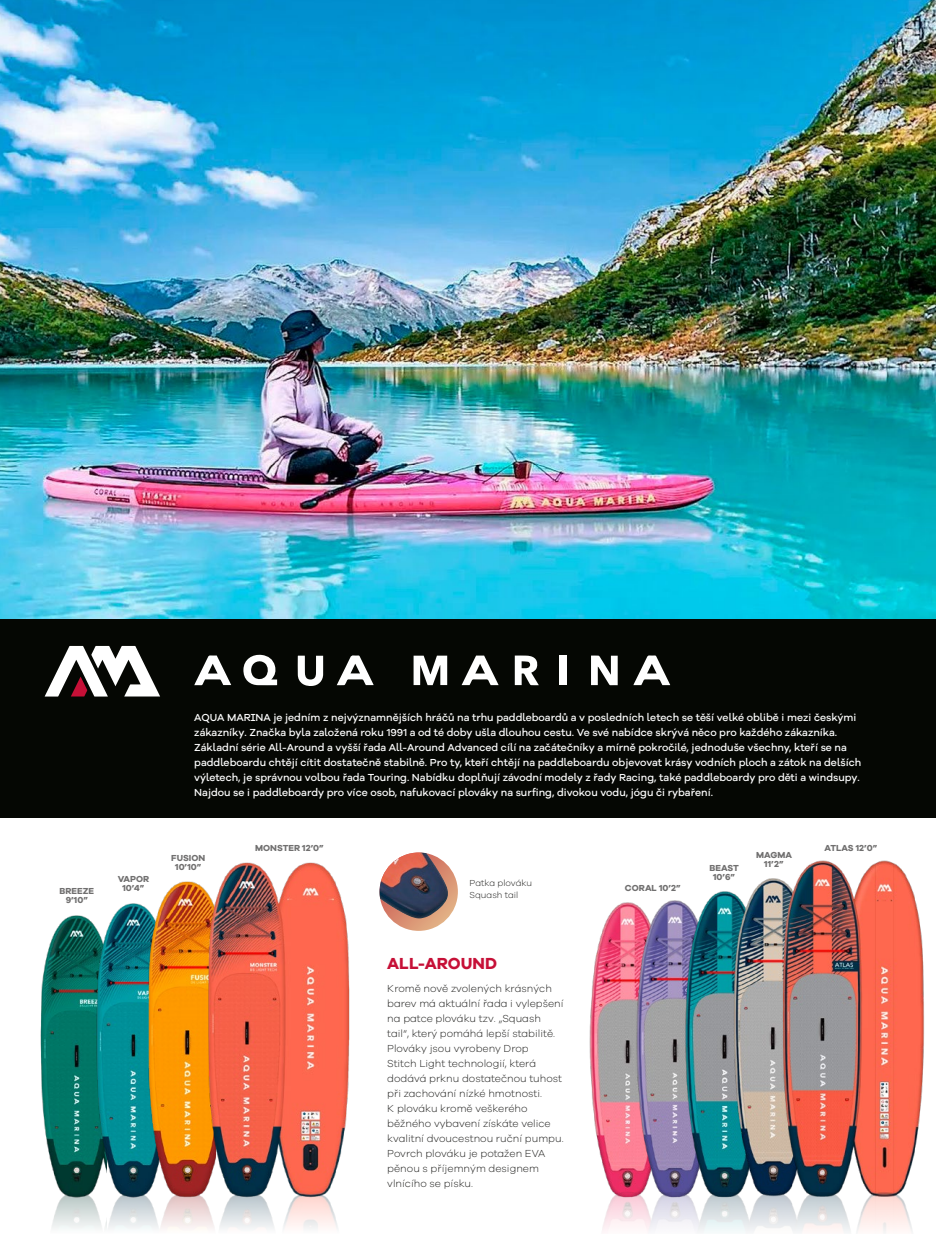
<style>
.page{position:relative;width:936px;height:1234px;background:#fff}
.page>*{position:absolute;margin:0;border:0;box-sizing:border-box;transform-origin:0 0}
.t1{font:700 16.5px "Galano Grotesque";color:#c61037}
.t2{font:10.5px/15px "Galano Grotesque Medium Alt";color:#fff}
.t3{font:300 10.5px/15px "Galano Grotesque";color:#1d1d1b}
.t4{font:700 9px/9px "Galano Grotesque";color:#706f6f;text-align:center}
.t5{font:300 9px/12px "Galano Grotesque";color:#1d1d1b}
</style>
<div class="page">
<img style="left:52px;top:1197px;width:41px;height:32px">
<img style="left:93px;top:1197px;width:47px;height:32px">
<img style="left:140px;top:1197px;width:58px;height:32px">
<img style="left:198px;top:1197px;width:140px;height:32px">
<img style="left:589px;top:902px;width:43px;height:285px">
<img style="left:632px;top:900px;width:47px;height:287px">
<img style="left:679px;top:891px;width:47px;height:296px">
<img style="left:726px;top:878px;width:44px;height:309px">
<img style="left:770px;top:860px;width:154px;height:327px">
<img style="left:0;top:0;width:935px;height:619px">
<div style="left:0;top:619px;width:935px;height:198px;background:#050703"></div>
<svg style="left:45px;top:645px;width:115px;height:51px"></svg>
<svg style="left:413px;top:655px;width:34px;height:30px"></svg>
<svg style="left:243px;top:654px;width:34px;height:31px"></svg>
<svg style="left:591px;top:655px;width:26px;height:30px"></svg>
<svg style="left:461px;top:655px;width:37px;height:30px"></svg>
<svg style="left:633px;top:655px;width:37px;height:30px"></svg>
<svg style="left:194px;top:655px;width:37px;height:30px"></svg>
<svg style="left:337px;top:655px;width:36px;height:30px"></svg>
<svg style="left:514px;top:655px;width:25px;height:30px"></svg>
<svg style="left:297px;top:655px;width:26px;height:31px"></svg>
<div style="left:559px;top:655px;width:7px;height:30px;background:#fff"></div>
<img style="left:602px;top:1187px;width:30px;height:44px">
<img style="left:632px;top:1187px;width:47px;height:44px">
<img style="left:679px;top:1187px;width:47px;height:45px">
<img style="left:726px;top:1187px;width:44px;height:45px">
<img style="left:770px;top:1187px;width:142px;height:45px">
<img style="left:40px;top:915px;width:53px;height:282px">
<img style="left:93px;top:903px;width:47px;height:294px">
<img style="left:140px;top:881px;width:58px;height:316px">
<img style="left:198px;top:862px;width:152px;height:335px">
<svg style="left:379px;top:852px;width:79px;height:78px"></svg>
<img style="left:379px;top:852px;width:69px;height:66px">
<p class="t2" style="left:194px;top:709px;width:668px">AQUA MARINA je jedním z nejvýznamnějších hráčů na trhu paddleboardů a v posledních letech se těší velké oblibě i mezi českými zákazníky. Značka byla založená roku 1991 a od té doby ušla dlouhou cestu. Ve své nabídce skrývá něco pro každého zákazníka.<br>Základní série All‑Around a vyšší řada All‑Around Advanced cílí na začátečníky a mírně pokročilé, jednoduše všechny, kteří se na paddleboardu chtějí cítit dostatečně stabilně. Pro ty, kteří chtějí na paddleboardu objevovat krásy vodních ploch a zátok na delších výletech, je správnou volbou řada Touring. Nabídku doplňují závodní modely z řady Racing, také paddleboardy pro děti a windsupy.<br>Najdou se i paddleboardy pro více osob, nafukovací plováky na surfing, divokou vodu, jógu či rybaření.</p>
<p class="t4" style="left:255px;top:842px;width:70px">MONSTER 12’0”</p>
<p class="t4" style="left:824px;top:842px;width:54px">ATLAS 12’0”</p>
<p class="t5" style="left:469px;top:876px;width:64px">Patka plováku<br>Squash tail</p>
<p class="t4" style="left:756px;top:850px;width:37px">MAGMA<br>11’2”</p>
<p class="t4" style="left:171px;top:852px;width:36px">FUSION<br>10’10”</p>
<p class="t4" style="left:709px;top:863px;width:31px">BEAST<br>10’6”</p>
<p class="t4" style="left:118px;top:874px;width:33px">VAPOR<br>10’4”</p>
<p class="t4" style="left:60px;top:885px;width:36px">BREEZE<br>9’10”</p>
<p class="t4" style="left:625px;top:883px;width:57px">CORAL 10’2”</p>
<h1 class="t1" style="left:387px;top:952px;width:111px">ALL‑AROUND</h1>
<p class="t3" style="left:387px;top:980px;width:178px">Kromě nově zvolených krásných barev má aktuální řada i vylepšení na patce plováku tzv. „Squash tail“, který pomáhá lepší stabilitě.<br>Plováky jsou vyrobeny Drop<br>Stitch Light technologií, která dodává prknu dostatečnou tuhost při zachování nízké hmotnosti.<br>K plováku kromě veškerého běžného vybavení získáte velice kvalitní dvoucestnou ruční pumpu.<br>Povrch plováku je potažen EVA pěnou s příjemným designem vlnícího se písku.</p>
</div>
